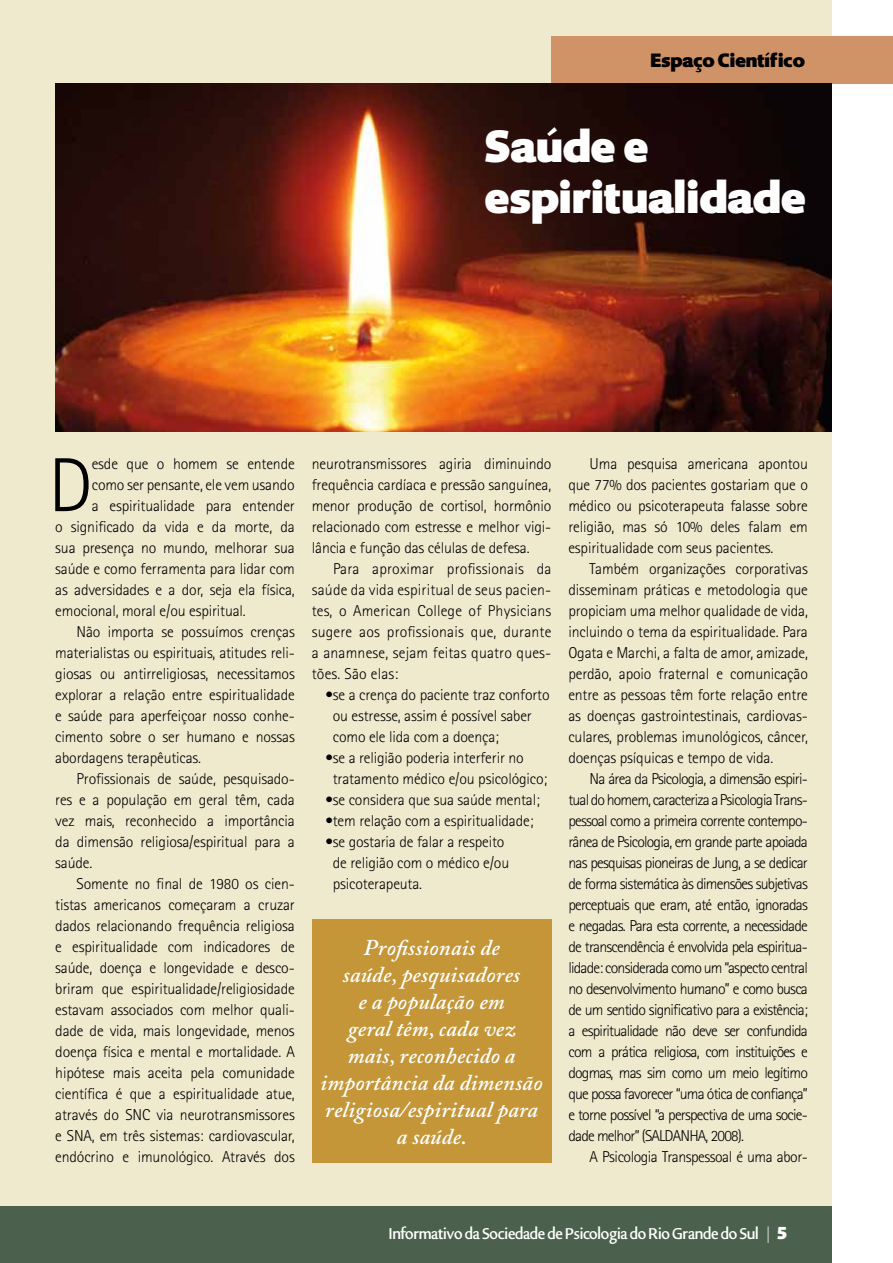
<style>
.page{position:relative;width:893px;height:1263px;background:#fff}
.page>*{position:absolute;margin:0;border:0;box-sizing:border-box;transform-origin:0 0}
.t1{font:300 76.65px "Rotis Sans Serif";color:#000}
.t2{font:700 45.6px/50.4px "Bengasi";color:#fff}
.t3{font:italic 600 22.5px/27px "Adobe Caslon Pro";letter-spacing:.01em;color:#fff;text-align:center}
.t4{font:700 19.5px "Bengasi";color:#000}
.t5{font:18px "Bengasi";color:#fff}
.t6{font:300 15.75px/21px "Rotis Sans Serif";letter-spacing:-.01em;color:#000;text-align:justify}
.t7{font:300 15.75px "Rotis Sans Serif";letter-spacing:-.03em;color:#000}
.s1{font-weight:700}
</style>
<div class="page">
<div style="left:0;top:0;width:831px;height:1206px;background:#efeace"></div>
<div style="left:0;top:1206px;width:831px;height:57px;background:#4c614d"></div>
<div style="left:551px;top:36px;width:342px;height:47px;background:#d09267"></div>
<div style="left:312px;top:919px;width:239px;height:244px;background:#c59638"></div>
<img style="left:55px;top:83px;width:776px;height:349px">
<p class="t4" style="left:650px;top:48px;width:156px">Espaço Científico</p>
<h2 class="t2" style="left:483px;top:122px;width:322px">Saúde e espiritualidade</h2>
<h1 class="t1" style="left:49px;top:441px;width:45px">D</h1>
<p class="t6" style="left:92px;top:453px;width:205px">esde que o homem se entende</p>
<p class="t6" style="left:92px;top:474px;width:205px">como ser pensante, ele vem usando</p>
<p class="t6" style="left:92px;top:495px;width:205px">a espiritualidade para entender</p>
<p class="t6" style="left:55px;top:516px;width:241px">o significado da vida e da morte, da</p>
<p class="t6" style="left:55px;top:537px;width:241px">sua presença no mundo, melhorar sua</p>
<p class="t6" style="left:55px;top:558px;width:241px">saúde e como ferramenta para lidar com</p>
<p class="t6" style="left:55px;top:579px;width:241px">as adversidades e a dor, seja ela física,</p>
<p class="t6" style="left:55px;top:600px;width:192px">emocional, moral e/ou espiritual.</p>
<p class="t6" style="left:77px;top:621px;width:220px">Não importa se possuímos crenças</p>
<p class="t6" style="left:55px;top:642px;width:241px">materialistas ou espirituais, atitudes reli-</p>
<p class="t6" style="left:55px;top:663px;width:241px">giosas ou antirreligiosas, necessitamos</p>
<p class="t6" style="left:55px;top:684px;width:241px">explorar a relação entre espiritualidade</p>
<p class="t6" style="left:55px;top:705px;width:241px">e saúde para aperfeiçoar nosso conhe-</p>
<p class="t6" style="left:55px;top:726px;width:241px">cimento sobre o ser humano e nossas</p>
<p class="t6" style="left:55px;top:747px;width:147px">abordagens terapêuticas.</p>
<p class="t6" style="left:77px;top:768px;width:220px">Profissionais de saúde, pesquisado-</p>
<p class="t6" style="left:55px;top:789px;width:241px">res e a população em geral têm, cada</p>
<p class="t6" style="left:55px;top:810px;width:241px">vez mais, reconhecido a importância</p>
<p class="t6" style="left:55px;top:831px;width:241px">da dimensão religiosa/espiritual para a</p>
<p class="t6" style="left:55px;top:852px;width:39px">saúde.</p>
<p class="t6" style="left:77px;top:873px;width:220px">Somente no final de 1980 os cien-</p>
<p class="t6" style="left:55px;top:894px;width:241px">tistas americanos começaram a cruzar</p>
<p class="t6" style="left:55px;top:915px;width:241px">dados relacionando frequência religiosa</p>
<p class="t6" style="left:55px;top:936px;width:241px">e espiritualidade com indicadores de</p>
<p class="t6" style="left:55px;top:957px;width:241px">saúde, doença e longevidade e desco-</p>
<p class="t6" style="left:55px;top:978px;width:241px">briram que espiritualidade/religiosidade</p>
<p class="t6" style="left:55px;top:999px;width:241px">estavam associados com melhor quali-</p>
<p class="t6" style="left:55px;top:1020px;width:241px">dade de vida, mais longevidade, menos</p>
<p class="t6" style="left:55px;top:1041px;width:241px">doença física e mental e mortalidade. A</p>
<p class="t6" style="left:55px;top:1062px;width:241px">hipótese mais aceita pela comunidade</p>
<p class="t6" style="left:55px;top:1083px;width:241px">científica é que a espiritualidade atue,</p>
<p class="t6" style="left:55px;top:1104px;width:241px">através do SNC via neurotransmissores</p>
<p class="t6" style="left:55px;top:1125px;width:241px">e SNA, em três sistemas: cardiovascular,</p>
<p class="t6" style="left:55px;top:1146px;width:241px">endócrino e imunológico. Através dos</p>
<p class="t6" style="left:312px;top:453px;width:241px">neurotransmissores agiria diminuindo frequência cardíaca e pressão sanguínea, menor produção de cortisol, hormônio relacionado com estresse e melhor vigi&shy;lância e função das células de defesa.</p>
<p class="t6" style="left:312px;top:558px;width:241px;text-indent:21px">Para aproximar profissionais da saúde da vida espiritual de seus pacien&shy;tes, o American College of Physicians sugere aos profissionais que, durante a anamnese, sejam feitas quatro ques&shy;tões. São elas:</p>
<p class="t6" style="left:333px;top:684px;width:218px;text-align:left;text-indent:-7px">• se a crença do paciente traz conforto ou estresse, assim é possível saber como ele lida com a doença;</p>
<p class="t6" style="left:333px;top:747px;width:216px;text-indent:-7px">• se a religião poderia interferir no tratamento médico e/ou psicológico;</p>
<p class="t6" style="left:325px;top:789px;width:216px">• se considera que sua saúde mental;</p>
<p class="t6" style="left:325px;top:810px;width:210px">• tem relação com a espiritualidade;</p>
<p class="t6" style="left:333px;top:831px;width:178px;text-align:left;text-indent:-7px">• se gostaria de falar a respeito de religião com o médico e/ou psicoterapeuta.</p>
<h3 class="t3" style="left:321px;top:933px;width:224px">Profissionais de<br>saúde, pesquisadores<br>e a população em<br>geral têm, cada vez<br>mais, reconhecido a importância da dimensão religiosa/espiritual para a saúde.</h3>
<p class="t6" style="left:568px;top:453px;width:241px;text-indent:21px">Uma pesquisa americana apontou que 77% dos pacientes gostariam que o médico ou psicoterapeuta falasse sobre religião, mas só 10% deles falam em espiritualidade com seus pacientes.</p>
<p class="t6" style="left:568px;top:558px;width:241px;text-indent:21px">Também organizações corporativas disseminam práticas e metodologia que propiciam uma melhor qualidade de vida, incluindo o tema da espiritualidade. Para Ogata e Marchi, a falta de amor, amizade, perdão, apoio fraternal e comunicação entre as pessoas têm forte relação entre as doenças gastrointestinais, cardiovas&shy;culares, problemas imunológicos, câncer, doenças psíquicas e tempo de vida.</p>
<p class="t6" style="left:568px;top:768px;width:241px;text-indent:21px">Na área da Psicologia, a dimensão espiri&shy;tual do homem, caracteriza a Psicologia Trans&shy;pessoal como a primeira corrente contempo&shy;rânea de Psicologia, em grande parte apoiada nas pesquisas pioneiras de Jung, a se dedicar de forma sistemática às dimensões subjetivas perceptuais que eram, até então, ignoradas e negadas. Para esta corrente, a necessidade de transcendência é envolvida pela espiritua&shy;lidade: considerada como um “aspecto central no desenvolvimento humano” e como busca de um sentido significativo para a existência; a espiritualidade não deve ser confundida com a prática religiosa, com instituições e dogmas, mas sim como um meio legítimo que possa favorecer “uma ótica de confiança” e torne possível “a perspectiva de uma socie&shy;dade melhor” (SALDANHA, 2008).</p>
<p class="t7" style="left:590px;top:1147px;width:220px">A Psicologia Transpessoal é uma abor-</p>
<p class="t5" style="left:389px;top:1225px;width:400px">Informativo da Sociedade de Psicologia do Rio Grande do Sul | <span class="s1">5</span></p>
</div>
